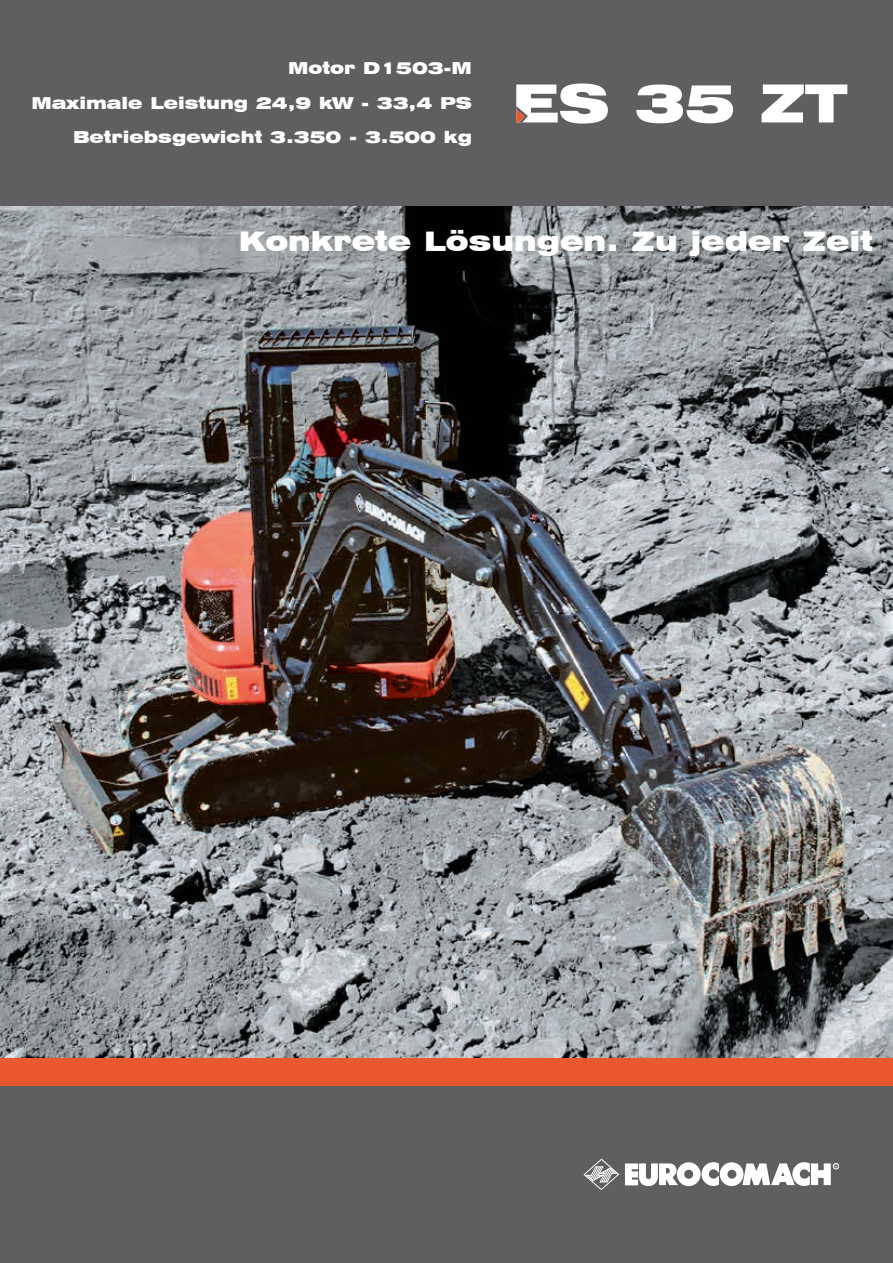
<style>
.page{position:relative;width:893px;height:1263px;background:#fff}
.page>*{position:absolute;margin:0;border:0;box-sizing:border-box;transform-origin:0 0}
.t1{font:900 expanded 52.5px "Swiss 721 BT";color:#fff}
.t2{font:900 expanded 27px "Swiss 721 BT";color:#fff}
.t3{font:900 expanded 16.5px/34.5px "Swiss 721 BT";color:#fff;text-align:right}
</style>
<div class="page">
<div style="left:0;top:0;width:893px;height:207px;background:#5f5f62"></div>
<div style="left:0;top:1086px;width:893px;height:177px;background:#5f5f62"></div>
<div style="left:0;top:1057px;width:893px;height:29px;background:#ea5830"></div>
<img style="left:0;top:207px;width:893px;height:850px">
<svg style="left:584px;top:1159px;width:35px;height:31px"></svg>
<svg style="left:625px;top:1162px;width:214px;height:24px"></svg>
<svg style="left:516px;top:109px;width:9px;height:13px"></svg>
<p class="t3" style="left:32px;top:51px;width:442px">Motor D1503-M<br>Maximale Leistung 24,9 kW - 33,4 PS<br>Betriebsgewicht 3.350 - 3.500 kg</p>
<h1 class="t1" style="left:512px;top:72px;width:337px">ES 35 ZT</h1>
<h2 class="t2" style="left:239px;top:225px;width:635px">Konkrete Lösungen. Zu jeder Zeit</h2>
</div>
